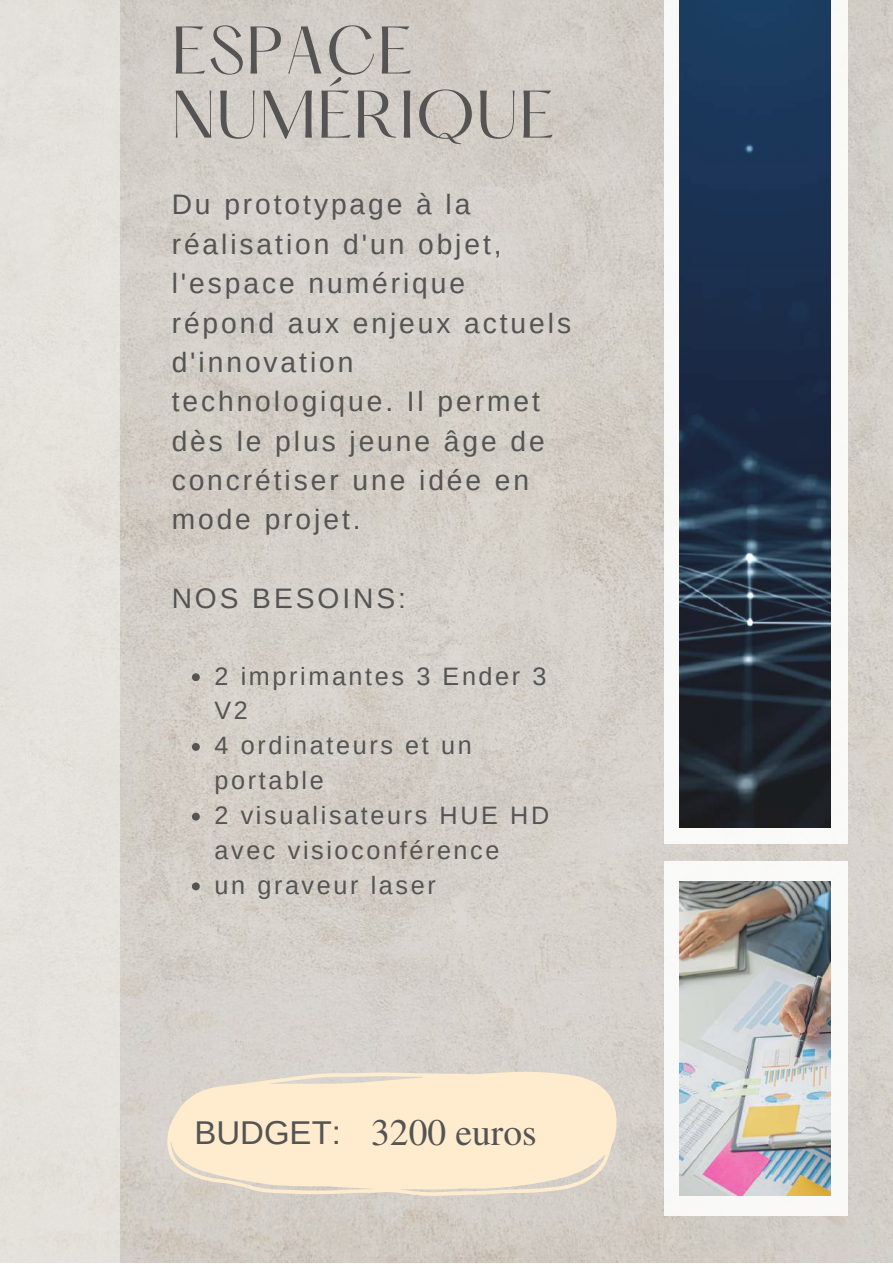
<style>
.page{position:relative;width:893px;height:1264px;background:#fff}
.page>*{position:absolute;margin:0;border:0;box-sizing:border-box;transform-origin:0 0}
.t1{font:58.8px/64.1px "Hatton";letter-spacing:.02em;color:#545454}
.t2{font:37.5px "Te X Gyre Termes";color:#545454}
.t3{font:28.2px/39.3px "Arimo";letter-spacing:.105em;color:#545454}
.t4{font:25.2px/34.8px "Arimo";letter-spacing:.105em;color:#545454}
.s1{font-family:"Arimo";font-size:33px}
</style>
<div class="page">
<img style="left:120px;top:0;width:772px;height:1262px">
<div style="left:664px;top:0;width:184px;height:844px;background:#f9f9f8"></div>
<img style="left:679px;top:0;width:151px;height:827px">
<div style="left:0;top:0;width:120px;height:1262px;background:#e5e2dc"></div>
<svg style="left:192px;top:673px;width:8px;height:8px"></svg>
<svg style="left:192px;top:743px;width:8px;height:8px"></svg>
<svg style="left:192px;top:812px;width:8px;height:8px"></svg>
<svg style="left:192px;top:882px;width:8px;height:8px"></svg>
<div style="left:664px;top:861px;width:184px;height:354px;background:#faf9f8"></div>
<img style="left:679px;top:881px;width:151px;height:314px">
<svg style="left:167px;top:1071px;width:450px;height:125px;background:#f7e6cc"></svg>
<h1 class="t1" style="left:172px;top:25px;width:384px">ESPACE<br>NUMÉRIQUE</h1>
<p class="t3" style="left:172px;top:185px;width:401px">Du prototypage à la réalisation d'un objet, l'espace numérique répond aux enjeux actuels d'innovation technologique. Il permet dès le plus jeune âge de concrétiser une idée en mode projet.</p>
<p class="t3" style="left:172px;top:578px;width:236px">NOS BESOINS:</p>
<p class="t4" style="left:214px;top:658px;width:336px">2 imprimantes 3 Ender 3<br>V2<br>4 ordinateurs et un portable<br>2 visualisateurs HUE HD avec visioconférence<br>un graveur laser</p>
<h2 class="t2" style="left:194px;top:1105px;width:344px"><span class="s1">BUDGET:</span> 3200 euros</h2>
</div>
